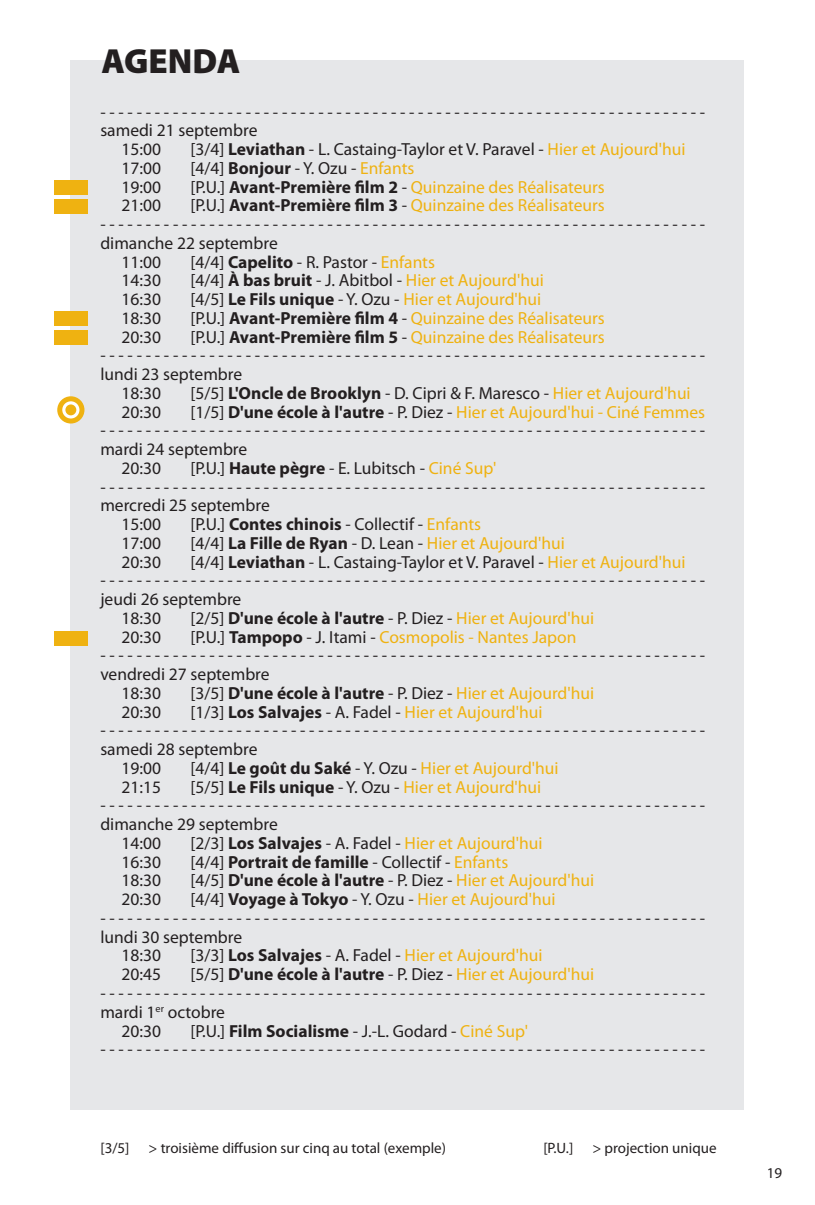
<style>
.page{position:relative;width:815px;height:1205px;background:#fff}
.page>*{position:absolute;margin:0;border:0;box-sizing:border-box;transform-origin:0 0}
.t1{font:900 35px "Myriad Pro";color:#231f20}
.t2{font:17.5px "Myriad Pro";color:#231f20}
.t3{font:17.5px "Myriad Pro";color:#efb211}
.t4{font:700 17.5px "Myriad Pro";color:#231f20}
.t5{font:15px "Myriad Pro";color:#231f20}
.s1{font-weight:700}
.s2{color:#efb211}
.s3{color:#231f20}
.s4{font-weight:700;color:#231f20}
.s5{font-weight:400}
.s6{font-weight:400;color:#efb211}
</style>
<div class="page">
<div style="left:71px;top:60px;width:673px;height:1049px;background:#e6e7e9"></div>
<div style="left:54px;top:311px;width:33px;height:15px;background:#efb211"></div>
<div style="left:54px;top:330px;width:33px;height:14px;background:#efb211"></div>
<div style="left:54px;top:180px;width:33px;height:14px;background:#efb211"></div>
<div style="left:54px;top:199px;width:33px;height:14px;background:#efb211"></div>
<svg style="left:60px;top:399px;width:22px;height:22px"></svg>
<div style="left:57px;top:396px;width:27px;height:27px;border:5px solid #efb211;border-radius:50%"></div>
<div style="left:65px;top:404px;width:11px;height:11px;background:#efb211;border-radius:50%"></div>
<div style="left:54px;top:631px;width:33px;height:14px;background:#efb211"></div>
<h1 class="t1" style="left:101px;top:41px;width:140px">AGENDA</h1>
<p class="t2" style="left:100px;top:102px;width:606px">- - - - - - - - - - - - - - - - - - - - - - - - - - - - - - - - - - - - - - - - - - - - - - - - - - - - - - - - - - - - - - - - - - -</p>
<p class="t2" style="left:100px;top:121px;width:159px">samedi 21 septembre</p>
<p class="t2" style="left:122px;top:140px;width:41px">15:00</p>
<p class="t2" style="left:190px;top:140px;width:497px">[3/4] <span class="s1">Leviathan</span> - L. Castaing-Taylor et V. Paravel - <span class="s2">Hier et Aujourd'hui</span></p>
<p class="t2" style="left:122px;top:158px;width:41px">17:00</p>
<p class="t2" style="left:190px;top:158px;width:226px">[4/4] <span class="s1">Bonjour</span> - Y. Ozu - <span class="s2">Enfants</span></p>
<p class="t2" style="left:122px;top:177px;width:41px">19:00</p>
<p class="t3" style="left:190px;top:177px;width:416px"><span class="s3">[P.U.]</span> <span class="s4">Avant-Première film 2</span> <span class="s3">-</span> Quinzaine des Réalisateurs</p>
<p class="t2" style="left:122px;top:196px;width:41px">21:00</p>
<p class="t3" style="left:190px;top:196px;width:416px"><span class="s3">[P.U.]</span> <span class="s4">Avant-Première film 3</span> <span class="s3">-</span> Quinzaine des Réalisateurs</p>
<p class="t2" style="left:100px;top:215px;width:606px">- - - - - - - - - - - - - - - - - - - - - - - - - - - - - - - - - - - - - - - - - - - - - - - - - - - - - - - - - - - - - - - - - - -</p>
<p class="t2" style="left:100px;top:233px;width:179px">dimanche 22 septembre</p>
<p class="t2" style="left:122px;top:252px;width:41px">11:00</p>
<p class="t2" style="left:190px;top:252px;width:246px">[4/4] <span class="s1">Capelito</span> - R. Pastor - <span class="s2">Enfants</span></p>
<p class="t2" style="left:122px;top:271px;width:41px">14:30</p>
<p class="t3" style="left:190px;top:271px;width:355px"><span class="s3">[4/4]</span> <span class="s4">À bas bruit</span> <span class="s3">- J. Abitbol -</span> Hier et Aujourd'hui</p>
<p class="t2" style="left:122px;top:290px;width:41px">16:30</p>
<p class="t3" style="left:190px;top:290px;width:352px"><span class="s3">[4/5]</span> <span class="s4">Le Fils unique</span> <span class="s3">- Y. Ozu -</span> Hier et Aujourd'hui</p>
<p class="t2" style="left:122px;top:308px;width:41px">18:30</p>
<p class="t3" style="left:190px;top:308px;width:416px"><span class="s3">[P.U.]</span> <span class="s4">Avant-Première film 4</span> <span class="s3">-</span> Quinzaine des Réalisateurs</p>
<p class="t2" style="left:122px;top:327px;width:41px">20:30</p>
<p class="t3" style="left:190px;top:327px;width:416px"><span class="s3">[P.U.]</span> <span class="s4">Avant-Première film 5</span> <span class="s3">-</span> Quinzaine des Réalisateurs</p>
<p class="t2" style="left:100px;top:346px;width:606px">- - - - - - - - - - - - - - - - - - - - - - - - - - - - - - - - - - - - - - - - - - - - - - - - - - - - - - - - - - - - - - - - - - -</p>
<p class="t2" style="left:100px;top:365px;width:143px">lundi 23 septembre</p>
<p class="t2" style="left:122px;top:383px;width:41px">18:30</p>
<p class="t2" style="left:190px;top:383px;width:502px">[5/5] <span class="s1">L'Oncle de Brooklyn</span> - D. Cipri &amp; F. Maresco - <span class="s2">Hier et Aujourd'hui</span></p>
<p class="t2" style="left:122px;top:402px;width:41px">20:30</p>
<p class="t3" style="left:190px;top:402px;width:516px"><span class="s3">[1/5]</span> <span class="s4">D'une école à l'autre</span> <span class="s3">- P. Diez -</span> Hier et Aujourd'hui - Ciné Femmes</p>
<p class="t2" style="left:100px;top:421px;width:606px">- - - - - - - - - - - - - - - - - - - - - - - - - - - - - - - - - - - - - - - - - - - - - - - - - - - - - - - - - - - - - - - - - - -</p>
<p class="t2" style="left:100px;top:440px;width:148px">mardi 24 septembre</p>
<p class="t2" style="left:122px;top:458px;width:41px">20:30</p>
<p class="t2" style="left:190px;top:458px;width:308px">[P.U.] <span class="s1">Haute pègre</span> - E. Lubitsch - <span class="s2">Ciné Sup'</span></p>
<p class="t2" style="left:100px;top:477px;width:606px">- - - - - - - - - - - - - - - - - - - - - - - - - - - - - - - - - - - - - - - - - - - - - - - - - - - - - - - - - - - - - - - - - - -</p>
<p class="t2" style="left:100px;top:496px;width:171px">mercredi 25 septembre</p>
<p class="t2" style="left:122px;top:515px;width:41px">15:00</p>
<p class="t2" style="left:190px;top:515px;width:292px">[P.U.] <span class="s1">Contes chinois</span> - Collectif - <span class="s2">Enfants</span></p>
<p class="t2" style="left:122px;top:533px;width:41px">17:00</p>
<p class="t3" style="left:190px;top:533px;width:376px"><span class="s3">[4/4]</span> <span class="s4">La Fille de Ryan</span> <span class="s3">- D. Lean -</span> Hier et Aujourd'hui</p>
<p class="t2" style="left:122px;top:552px;width:41px">20:30</p>
<p class="t2" style="left:190px;top:552px;width:497px">[4/4] <span class="s1">Leviathan</span> - L. Castaing-Taylor et V. Paravel - <span class="s2">Hier et Aujourd'hui</span></p>
<p class="t2" style="left:100px;top:571px;width:606px">- - - - - - - - - - - - - - - - - - - - - - - - - - - - - - - - - - - - - - - - - - - - - - - - - - - - - - - - - - - - - - - - - - -</p>
<p class="t2" style="left:100px;top:590px;width:142px">jeudi 26 septembre</p>
<p class="t2" style="left:122px;top:608px;width:41px">18:30</p>
<p class="t4" style="left:190px;top:608px;width:405px"><span class="s5">[2/5]</span> D'une école à l'autre <span class="s5">- P. Diez -</span> <span class="s6">Hier et Aujourd'hui</span></p>
<p class="t2" style="left:122px;top:627px;width:41px">20:30</p>
<p class="t3" style="left:190px;top:627px;width:388px"><span class="s3">[P.U.]</span> <span class="s4">Tampopo</span> <span class="s3">- J. Itami -</span> Cosmopolis - Nantes Japon</p>
<p class="t2" style="left:100px;top:646px;width:606px">- - - - - - - - - - - - - - - - - - - - - - - - - - - - - - - - - - - - - - - - - - - - - - - - - - - - - - - - - - - - - - - - - - -</p>
<p class="t2" style="left:100px;top:665px;width:171px">vendredi 27 septembre</p>
<p class="t2" style="left:122px;top:683px;width:41px">18:30</p>
<p class="t4" style="left:190px;top:683px;width:405px"><span class="s5">[3/5]</span> D'une école à l'autre <span class="s5">- P. Diez -</span> <span class="s6">Hier et Aujourd'hui</span></p>
<p class="t2" style="left:122px;top:702px;width:41px">20:30</p>
<p class="t3" style="left:190px;top:702px;width:354px"><span class="s3">[1/3]</span> <span class="s4">Los Salvajes</span> <span class="s3">- A. Fadel -</span> Hier et Aujourd'hui</p>
<p class="t2" style="left:100px;top:721px;width:606px">- - - - - - - - - - - - - - - - - - - - - - - - - - - - - - - - - - - - - - - - - - - - - - - - - - - - - - - - - - - - - - - - - - -</p>
<p class="t2" style="left:100px;top:739px;width:159px">samedi 28 septembre</p>
<p class="t2" style="left:122px;top:758px;width:41px">19:00</p>
<p class="t3" style="left:190px;top:758px;width:370px"><span class="s3">[4/4]</span> <span class="s4">Le goût du Saké</span> <span class="s3">- Y. Ozu -</span> Hier et Aujourd'hui</p>
<p class="t2" style="left:122px;top:777px;width:41px">21:15</p>
<p class="t3" style="left:190px;top:777px;width:352px"><span class="s3">[5/5]</span> <span class="s4">Le Fils unique</span> <span class="s3">- Y. Ozu -</span> Hier et Aujourd'hui</p>
<p class="t2" style="left:100px;top:796px;width:606px">- - - - - - - - - - - - - - - - - - - - - - - - - - - - - - - - - - - - - - - - - - - - - - - - - - - - - - - - - - - - - - - - - - -</p>
<p class="t2" style="left:100px;top:814px;width:179px">dimanche 29 septembre</p>
<p class="t2" style="left:122px;top:833px;width:41px">14:00</p>
<p class="t3" style="left:190px;top:833px;width:354px"><span class="s3">[2/3]</span> <span class="s4">Los Salvajes</span> <span class="s3">- A. Fadel -</span> Hier et Aujourd'hui</p>
<p class="t2" style="left:122px;top:852px;width:41px">16:30</p>
<p class="t4" style="left:190px;top:852px;width:319px"><span class="s5">[4/4]</span> Portrait de famille <span class="s5">- Collectif -</span> <span class="s6">Enfants</span></p>
<p class="t2" style="left:122px;top:871px;width:41px">18:30</p>
<p class="t4" style="left:190px;top:870px;width:405px"><span class="s5">[4/5]</span> D'une école à l'autre <span class="s5">- P. Diez -</span> <span class="s6">Hier et Aujourd'hui</span></p>
<p class="t2" style="left:122px;top:889px;width:41px">20:30</p>
<p class="t3" style="left:190px;top:889px;width:367px"><span class="s3">[4/4]</span> <span class="s4">Voyage à Tokyo</span> <span class="s3">- Y. Ozu -</span> Hier et Aujourd'hui</p>
<p class="t2" style="left:100px;top:908px;width:606px">- - - - - - - - - - - - - - - - - - - - - - - - - - - - - - - - - - - - - - - - - - - - - - - - - - - - - - - - - - - - - - - - - - -</p>
<p class="t2" style="left:100px;top:927px;width:143px">lundi 30 septembre</p>
<p class="t2" style="left:122px;top:946px;width:41px">18:30</p>
<p class="t3" style="left:190px;top:946px;width:354px"><span class="s3">[3/3]</span> <span class="s4">Los Salvajes</span> <span class="s3">- A. Fadel -</span> Hier et Aujourd'hui</p>
<p class="t2" style="left:122px;top:964px;width:41px">20:45</p>
<p class="t4" style="left:190px;top:964px;width:405px"><span class="s5">[5/5]</span> D'une école à l'autre <span class="s5">- P. Diez -</span> <span class="s6">Hier et Aujourd'hui</span></p>
<p class="t2" style="left:100px;top:983px;width:606px">- - - - - - - - - - - - - - - - - - - - - - - - - - - - - - - - - - - - - - - - - - - - - - - - - - - - - - - - - - - - - - - - - - -</p>
<p class="t2" style="left:100px;top:1002px;width:126px">mardi 1<sup>er</sup> octobre</p>
<p class="t2" style="left:122px;top:1021px;width:41px">20:30</p>
<p class="t2" style="left:190px;top:1021px;width:339px">[P.U.] <span class="s1">Film Socialisme</span> - J.-L. Godard - <span class="s2">Ciné Sup'</span></p>
<p class="t2" style="left:100px;top:1040px;width:606px">- - - - - - - - - - - - - - - - - - - - - - - - - - - - - - - - - - - - - - - - - - - - - - - - - - - - - - - - - - - - - - - - - - -</p>
<p class="t5" style="left:100px;top:1140px;width:31px">[3/5]</p>
<p class="t5" style="left:149px;top:1140px;width:299px">&gt; troisième diffusion sur cinq au total (exemple)</p>
<p class="t5" style="left:543px;top:1140px;width:31px">[P.U.]</p>
<p class="t5" style="left:592px;top:1140px;width:126px">&gt; projection unique</p>
<p class="t5" style="left:767px;top:1164px;width:17px">19</p>
</div>
